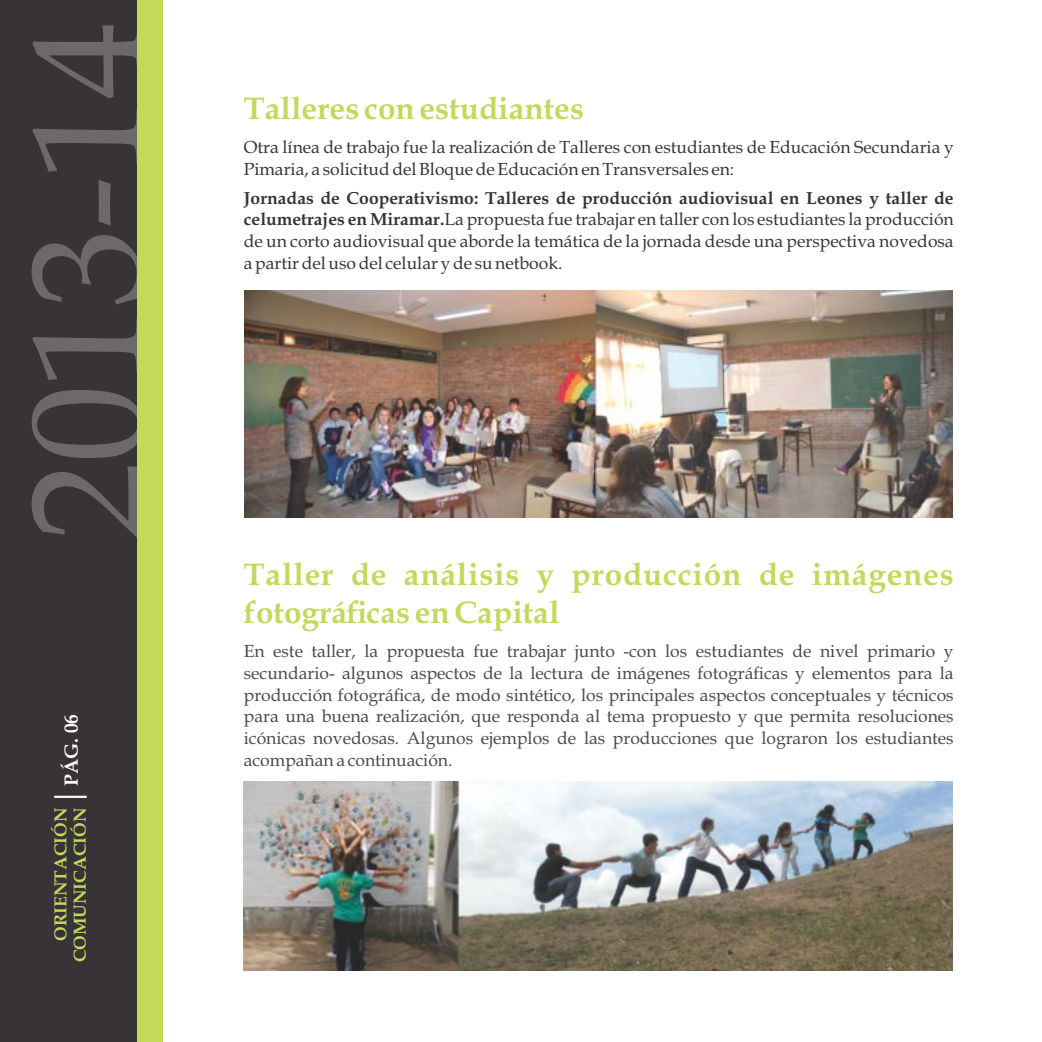
<style>
.page{position:relative;width:1042px;height:1042px;background:#fff}
.page>*{position:absolute;margin:0;border:0;box-sizing:border-box;transform-origin:0 0}
.t1{font:156.28px "Book Antiqua";color:rgb(255 255 255/.27)}
.t2{font:700 31.5px/37.4px "Book Antiqua";letter-spacing:.025em;color:#c2d95c}
.t3{font:700 31.5px "Book Antiqua";color:#c2d95c}
.t4{font:17.5px/21.7px "Book Antiqua";color:#383336}
.t5{font:17.5px/21.7px "Book Antiqua";color:#4a4a4d;text-align:justify}
.t6{font:700 17.5px/19.6px "Book Antiqua";color:#c2d95c}
.s1{font-weight:700}
</style>
<div class="page">
<div style="left:0;top:0;width:163px;height:1041px;background:#383336"></div>
<div style="left:137px;top:0;width:26px;height:1041px;background:#c2d95c"></div>
<hr style="left:54px;top:796px;width:33px;height:2px;background:#fff">
<img style="left:245px;top:290px;width:708px;height:228px">
<img style="left:244px;top:781px;width:709px;height:189px">
<h1 class="t1" style="left:28px;top:541px;width:522px;rotate:-90deg">2013-14</h1>
<p class="t6" style="left:53px;top:962px;width:250px;text-indent:21px;rotate:-90deg">ORIENTACIÓN<br>COMUNICACIÓN <sup>PÁG.</sup> <sup>06</sup></p>
<h2 class="t3" style="left:244px;top:96px;width:342px">Talleres con estudiantes</h2>
<p class="t4" style="left:244px;top:138px;width:711px">Otra línea de trabajo fue la realización de Talleres con estudiantes de Educación Secundaria y<br>Pimaria, a solicitud del Bloque de Educación en Transversales en:</p>
<p class="t4" style="left:244px;top:189px;width:711px;text-align:justify"><span class="s1">Jornadas de Cooperativismo: Talleres de producción audiovisual en Leones y taller de celumetrajes en Miramar.</span>La propuesta fue trabajar en taller con los estudiantes la producción de un corto audiovisual que aborde la temática de la jornada desde una perspectiva novedosa a partir del uso del celular y de su netbook.</p>
<h2 class="t2" style="left:244px;top:559px;width:711px">Taller de análisis y producción de imágenes fotográficas en Capital</h2>
<p class="t5" style="left:244px;top:642px;width:711px">En este taller, la propuesta fue trabajar junto -con los estudiantes de nivel primario y secundario- algunos aspectos de la lectura de imágenes fotográficas y elementos para la producción fotográfica, de modo sintético, los principales aspectos conceptuales y técnicos para una buena realización, que responda al tema propuesto y que permita resoluciones icónicas novedosas. Algunos ejemplos de las producciones que lograron los estudiantes acompañan a continuación.</p>
</div>
